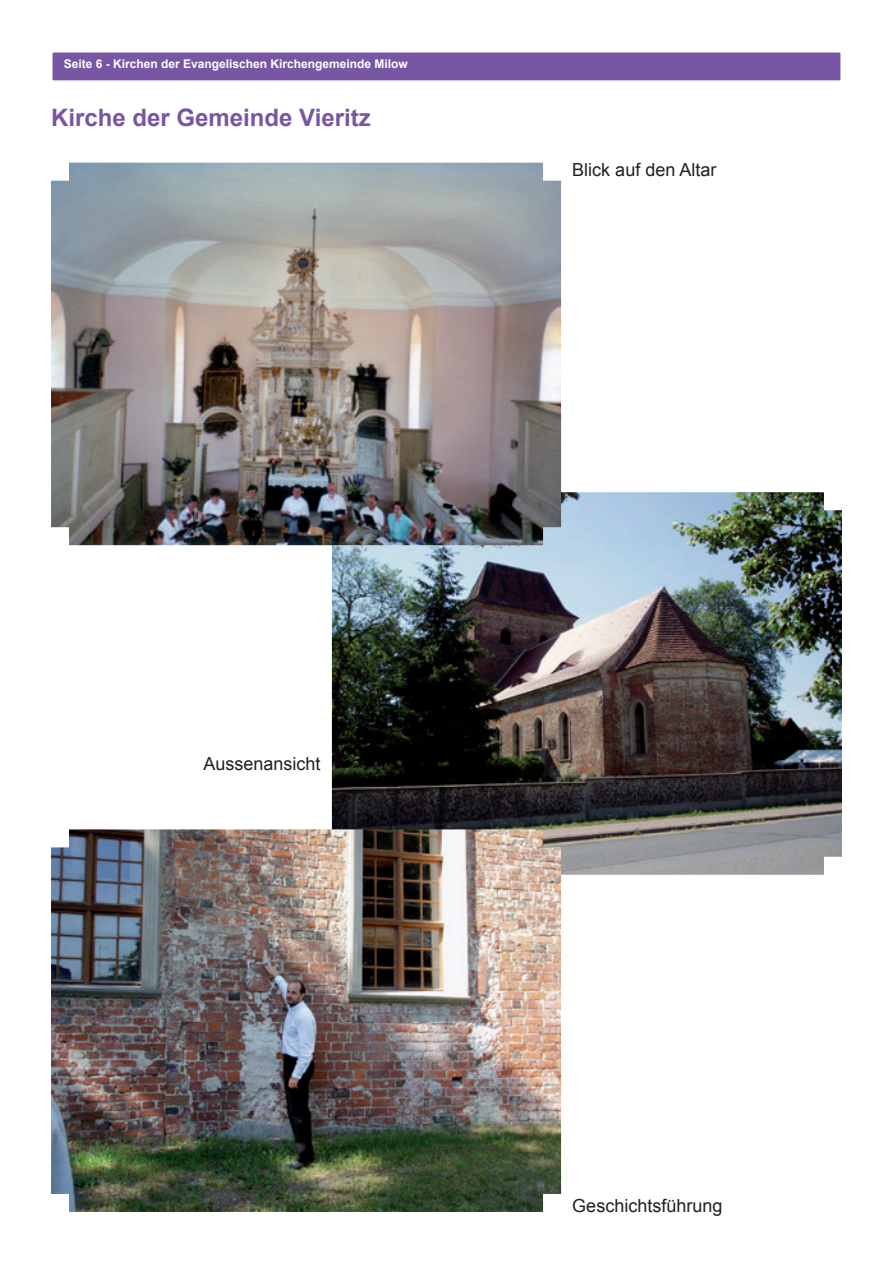
<style>
.page{position:relative;width:893px;height:1263px;background:#fff}
.page>*{position:absolute;margin:0;border:0;box-sizing:border-box;transform-origin:0 0}
.t1{font:700 24px "Arial";color:#7756a3}
.t2{font:18px "Arial";color:#231f20}
.t3{font:700 12px "Arial";color:#fff}
</style>
<div class="page">
<div style="left:51px;top:51px;width:791px;height:31px;background:#7756a3;border:2px solid #fff"></div>
<img style="left:332px;top:492px;width:510px;height:383px">
<img style="left:51px;top:163px;width:510px;height:382px">
<img style="left:51px;top:829px;width:510px;height:383px">
<p class="t3" style="left:64px;top:56px;width:346px">Seite 6 - Kirchen der Evangelischen Kirchengemeinde Milow</p>
<h1 class="t1" style="left:51px;top:102px;width:321px">Kirche der Gemeinde Vieritz</h1>
<h2 class="t2" style="left:572px;top:158px;width:146px">Blick auf den Altar</h2>
<h2 class="t2" style="left:204px;top:751px;width:119px">Aussenansicht</h2>
<h2 class="t2" style="left:572px;top:1193px;width:152px">Geschichtsführung</h2>
</div>
